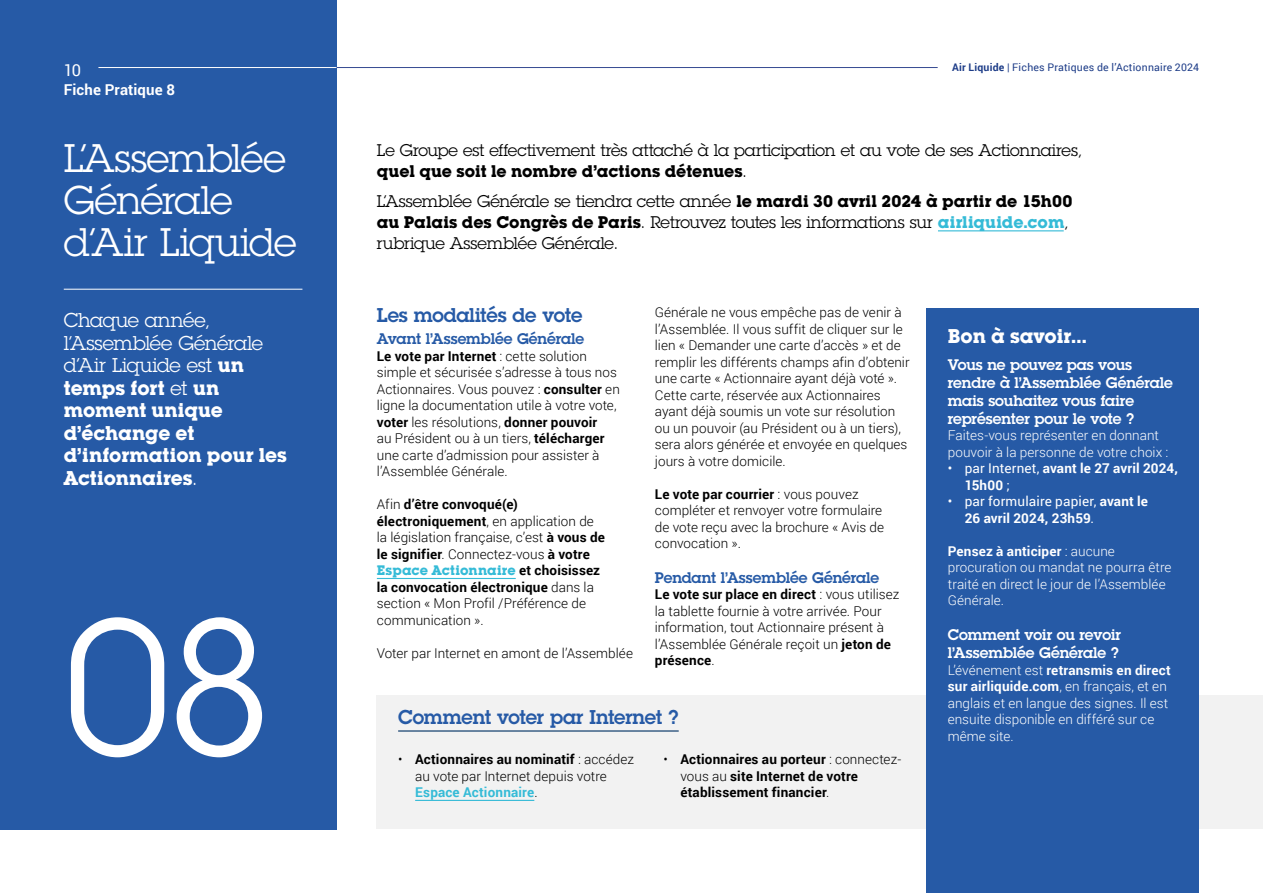
<style>
.page{position:relative;width:1263px;height:893px;background:#fff}
.page>*{position:absolute;margin:0;border:0;box-sizing:border-box;transform-origin:0 0}
.t1{font:187.5px "Air Liquide ITC Lubalin Graph Std";color:#fff}
.t2{font:39px/42px "Air Liquide ITC Lubalin Graph Std";letter-spacing:-.01em;color:#fff}
.t3{font:700 19.5px/22.5px "Air Liquide ITC Lubalin Graph Std";color:#fff}
.t4{font:600 19.5px "Lubalin Graph Std";letter-spacing:-.015em;color:#265aa6}
.t5{font:16.5px/21px "Air Liquide ITC Lubalin Graph Std";letter-spacing:-.015em;color:#000}
.t6{font:16.5px "Roboto";color:#fff}
.t7{font:600 15px/18px "Lubalin Graph Std";letter-spacing:-.005em;color:#fff}
.t8{font:600 15px "Lubalin Graph Std";letter-spacing:-.005em;color:#265aa6}
.t9{font:700 15px "Roboto";letter-spacing:.01em;color:#fff}
.t10{font:300 13.5px/16.5px "Roboto";letter-spacing:.005em;color:#000}
.t11{font:300 13.5px/16.5px "Roboto";letter-spacing:.005em;color:#fff}
.t12{font:700 13.5px/16.5px "Roboto";letter-spacing:.005em;color:#fff}
.t13{font:700 13.5px/16.5px "Roboto";letter-spacing:.01em;color:#000}
.t14{font:700 13.5px "Air Liquide ITC Lubalin Graph Std";letter-spacing:.015em;color:#35bbd7}
.t15{font:10.5px "Roboto";letter-spacing:.02em;color:#1e3d88}
.s1{font-weight:700}
.s2{font-weight:400}
.s3{font-weight:700;color:#35bbd7}
.s4{font-family:"Roboto";color:#000}
.s5{font-weight:300}
</style>
<div class="page">
<hr style="left:1262px;top:0;width:1px;height:829px;background:#c8d300">
<div style="left:0;top:0;width:336px;height:829px;background:#265aa6"></div>
<hr style="left:98px;top:67px;width:840px;height:1px;background:#364b92">
<hr style="left:98px;top:67px;width:238px;height:1px;background:#fff">
<div style="left:377px;top:695px;width:886px;height:134px;background:#f2f2f2"></div>
<div style="left:926px;top:308px;width:273px;height:585px;background:#265aa6"></div>
<hr style="left:64px;top:289px;width:238px;height:1px;background:#fff">
<hr style="left:377px;top:578px;width:139px;height:1px;background:#35bbd7">
<hr style="left:938px;top:230px;width:126px;height:1px;background:#35bbd7">
<hr style="left:398px;top:730px;width:281px;height:2px;background:#003063">
<hr style="left:415px;top:800px;width:119px;height:1px;background:#35bbd7">
<p class="t6" style="left:64px;top:58px;width:19px">10</p>
<p class="t15" style="left:952px;top:60px;width:249px"><span class="s1">Air Liquide</span> | Fiches Pratiques de l’Actionnaire 2024</p>
<p class="t9" style="left:64px;top:79px;width:113px">Fiche Pratique 8</p>
<h2 class="t2" style="left:64px;top:137px;width:234px">L’Assemblée<br>Générale d’Air Liquide</h2>
<h3 class="t3" style="left:64px;top:309px;width:225px"><span class="s2">Chaque année, l’Assemblée Générale d’Air Liquide est</span> un temps fort <span class="s2">et</span> un moment unique d’échange et d’information pour les<br>Actionnaires<span class="s2">.</span></h3>
<h1 class="t1" style="left:64px;top:571px;width:212px">08</h1>
<p class="t5" style="left:377px;top:140px;width:707px">Le Groupe est effectivement très attaché à la participation et au vote de ses Actionnaires, <span class="s1">quel que soit le nombre d’actions détenues</span>.</p>
<p class="t5" style="left:377px;top:190px;width:697px">L’Assemblée Générale se tiendra cette année <span class="s1">le mardi 30 avril 2024 à partir de 15h00 au Palais des Congrès de Paris</span>. Retrouvez toutes les informations sur <span class="s3">airliquide.com</span>, rubrique Assemblée Générale.</p>
<h3 class="t4" style="left:377px;top:302px;width:207px">Les modalités de vote</h3>
<p class="t8" style="left:377px;top:329px;width:209px">Avant l’Assemblée Générale</p>
<p class="t10" style="left:377px;top:347px;width:244px"><span class="s1">Le vote par Internet</span> : cette solution simple et sécurisée s’adresse à tous nos Actionnaires. Vous pouvez : <span class="s1">consulter</span> en ligne la documentation utile à votre vote, <span class="s1">voter</span> les résolutions, <span class="s1">donner pouvoir<br></span>au Président ou à un tiers, <span class="s1">télécharger </span>une carte d’admission pour assister à l’Assemblée Générale.</p>
<p class="t10" style="left:377px;top:496px;width:230px">Afin <span class="s1">d’être convoqué(e) électroniquement</span>, en application de la législation française, c’est <span class="s1">à vous de le signifier</span>. Connectez-vous <span class="s1">à votre</span></p>
<p class="t14" style="left:377px;top:562px;width:225px">Espace Actionnaire <span class="s4">et choisissez</span></p>
<p class="t10" style="left:377px;top:578px;width:219px"><span class="s1">la convocation électronique</span> dans la section « Mon Profil /Préférence de communication ».</p>
<p class="t10" style="left:377px;top:644px;width:258px">Voter par Internet en amont de l’Assemblée</p>
<p class="t10" style="left:655px;top:304px;width:256px">Générale ne vous empêche pas de venir à l’Assemblée. Il vous suffit de cliquer sur le lien « Demander une carte d’accès » et de remplir les différents champs afin d’obtenir une carte « Actionnaire ayant déjà voté ».<br>Cette carte, réservée aux Actionnaires ayant déjà soumis un vote sur résolution ou un pouvoir (au Président ou à un tiers), sera alors générée et envoyée en quelques jours à votre domicile.</p>
<p class="t10" style="left:655px;top:485px;width:231px"><span class="s1">Le vote par courrier</span> : vous pouvez compléter et renvoyer votre formulaire de vote reçu avec la brochure « Avis de convocation ».</p>
<p class="t8" style="left:655px;top:568px;width:226px">Pendant l’Assemblée Générale</p>
<p class="t10" style="left:655px;top:586px;width:246px"><span class="s1">Le vote sur place en direct</span> : vous utilisez la tablette fournie à votre arrivée. Pour information, tout Actionnaire présent à l’Assemblée Générale reçoit un <span class="s1">jeton de présence</span>.</p>
<h3 class="t4" style="left:398px;top:704px;width:282px">Comment voter par Internet ?</h3>
<p class="t10" style="left:415px;top:751px;width:221px;text-indent:-17px">• <span class="s1">Actionnaires au nominatif</span> : accédez au vote par Internet depuis votre<br><span class="s3">Espace Actionnaire</span>.</p>
<p class="t13" style="left:680px;top:751px;width:222px;text-indent:-17px"><span class="s5">•</span> Actionnaires au porteur <span class="s5">: connectez&shy;vous au</span> site Internet de votre établissement financier<span class="s5">.</span></p>
<h3 class="t3" style="left:948px;top:325px;width:141px">Bon à savoir...</h3>
<p class="t7" style="left:948px;top:355px;width:227px">Vous ne pouvez pas vous rendre à l’Assemblée Générale mais souhaitez vous faire représenter pour le vote ?</p>
<p class="t11" style="left:948px;top:427px;width:222px">Faites-vous représenter en donnant pouvoir à la personne de votre choix :</p>
<p class="t12" style="left:965px;top:460px;width:215px;text-indent:-17px"><span class="s2">• par Internet,</span> avant le 27 avril 2024,<br>15h00 <span class="s2">;</span></p>
<p class="t12" style="left:965px;top:493px;width:185px;text-indent:-17px"><span class="s2">• par formulaire papier,</span> avant le<br>26 avril 2024, 23h59<span class="s2">.</span></p>
<p class="t11" style="left:948px;top:542px;width:225px"><span class="s1">Pensez à anticiper</span> : aucune procuration ou mandat ne pourra être traité en direct le jour de l’Assemblée<br>Générale.</p>
<p class="t7" style="left:948px;top:625px;width:175px">Comment voir ou revoir l’Assemblée Générale ?</p>
<p class="t11" style="left:948px;top:661px;width:224px">L’événement est <span class="s1">retransmis en direct sur airliquide.com</span>, en français, et en anglais et en langue des signes. Il est ensuite disponible en différé sur ce même site.</p>
</div>
